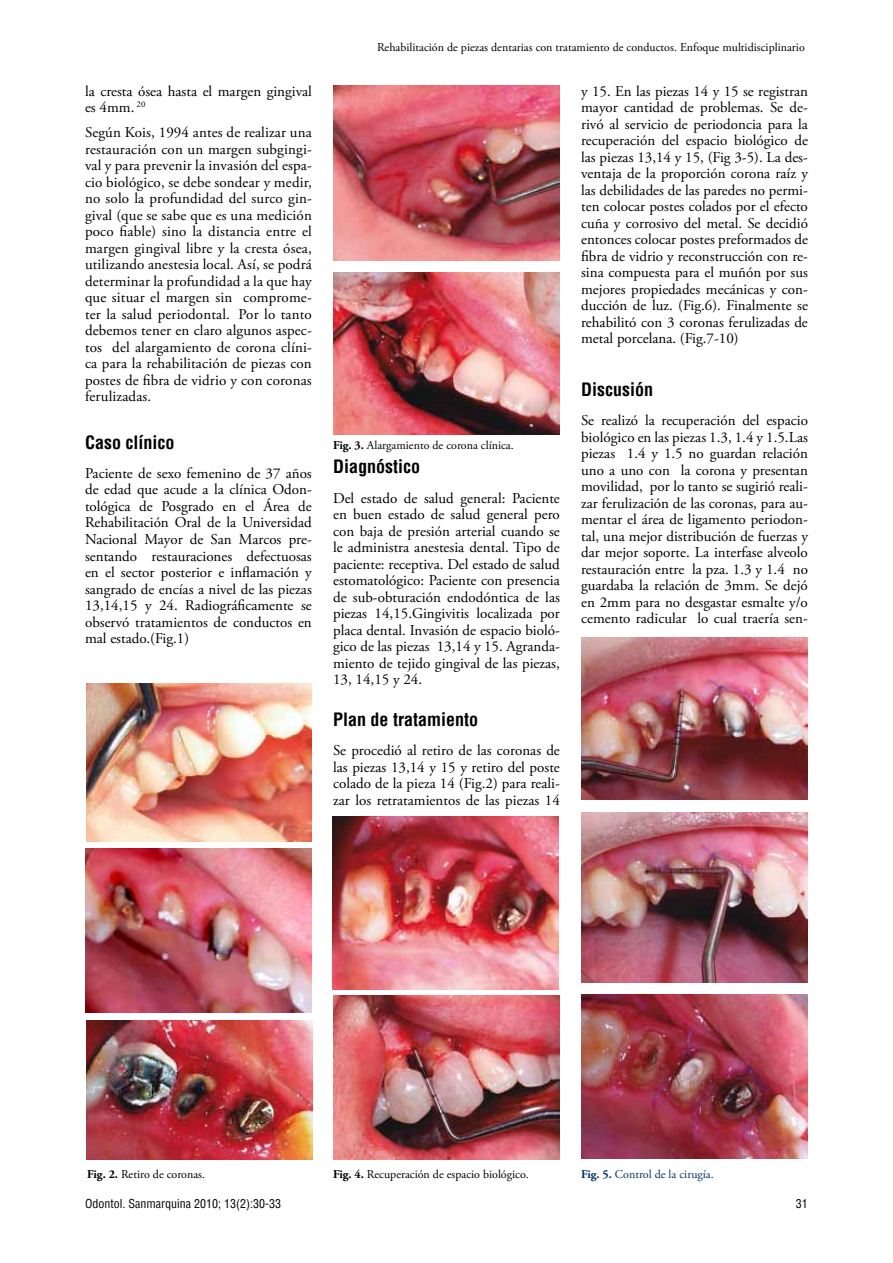
<style>
.page{position:relative;width:893px;height:1263px;background:#fff}
.page>*{position:absolute;margin:0;border:0;box-sizing:border-box;transform-origin:0 0}
.t1{font:700 condensed 18px "Helvetica";color:#000}
.t2{font:15px/16.5px "Adobe Garamond Pro";color:#000;text-align:justify}
.t3{font:12px "Adobe Garamond Pro";color:#000}
.t4{font:condensed 12px "Helvetica";color:#000}
.t5{font:12px "Adobe Garamond Pro";color:#036}
.s1{font-weight:700}
</style>
<div class="page">
<img style="left:86px;top:684px;width:226px;height:157px">
<img style="left:85px;top:849px;width:227px;height:163px">
<img style="left:86px;top:1021px;width:227px;height:139px">
<img style="left:333px;top:85px;width:227px;height:176px">
<img style="left:333px;top:272px;width:227px;height:162px">
<img style="left:332px;top:816px;width:227px;height:173px">
<img style="left:333px;top:996px;width:227px;height:164px">
<img style="left:581px;top:638px;width:227px;height:162px">
<img style="left:581px;top:994px;width:227px;height:164px">
<img style="left:581px;top:812px;width:227px;height:170px">
<p class="t3" style="left:377px;top:40px;width:429px">Rehabilitación de piezas dentarias con tratamiento de conductos. Enfoque multidisciplinario</p>
<p class="t2" style="left:85px;top:83px;width:228px">la cresta ósea hasta el margen gingival es 4mm. <sup>20</sup></p>
<p class="t2" style="left:85px;top:125px;width:228px">Según Kois, 1994 antes de realizar una restauración con un margen subgingi&shy;val y para prevenir la invasión del espa&shy;cio biológico, se debe sondear y medir, no solo la profundidad del surco gin&shy;gival (que se sabe que es una medición poco fiable) sino la distancia entre el margen gingival libre y la cresta ósea, utilizando anestesia local. Así, se podrá determinar la profundidad a la que hay que situar el margen sin comprome&shy;ter la salud periodontal. Por lo tanto debemos tener en claro algunos aspec&shy;tos del alargamiento de corona clíni&shy;ca para la rehabilitación de piezas con postes de fibra de vidrio y con coronas ferulizadas.</p>
<p class="t1" style="left:85px;top:430px;width:91px">Caso clínico</p>
<p class="t2" style="left:85px;top:465px;width:228px">Paciente de sexo femenino de 37 años de edad que acude a la clínica Odon&shy;tológica de Posgrado en el Área de Rehabilitación Oral de la Universidad Nacional Mayor de San Marcos pre&shy;sentando restauraciones defectuosas en el sector posterior e inflamación y sangrado de encías a nivel de las piezas 13,14,15 y 24. Radiográficamente se observó tratamientos de conductos en mal estado.(Fig.1)</p>
<p class="t1" style="left:333px;top:455px;width:88px">Diagnóstico</p>
<p class="t3" style="left:333px;top:438px;width:182px"><span class="s1">Fig. 3.</span> Alargamiento de corona clínica.</p>
<p class="t2" style="left:333px;top:490px;width:228px">Del estado de salud general: Paciente en buen estado de salud general pero con baja de presión arterial cuando se le administra anestesia dental. Tipo de paciente: receptiva. Del estado de salud estomatológico: Paciente con presencia de sub-obturación endodóntica de las piezas 14,15.Gingivitis localizada por placa dental. Invasión de espacio bioló&shy;gico de las piezas 13,14 y 15. Agranda&shy;miento de tejido gingival de las piezas, 13, 14,15 y 24.</p>
<p class="t1" style="left:333px;top:708px;width:147px">Plan de tratamiento</p>
<p class="t2" style="left:333px;top:743px;width:228px">Se procedió al retiro de las coronas de las piezas 13,14 y 15 y retiro del poste colado de la pieza 14 (Fig.2) para reali&shy;zar los retratamientos de las piezas 14</p>
<p class="t2" style="left:581px;top:83px;width:228px">y 15. En las piezas 14 y 15 se registran mayor cantidad de problemas. Se de&shy;rivó al servicio de periodoncia para la recuperación del espacio biológico de las piezas 13,14 y 15, (Fig 3-5). La des&shy;ventaja de la proporción corona raíz y las debilidades de las paredes no permi&shy;ten colocar postes colados por el efecto cuña y corrosivo del metal. Se decidió entonces colocar postes preformados de fibra de vidrio y reconstrucción con re&shy;sina compuesta para el muñón por sus mejores propiedades mecánicas y con&shy;ducción de luz. (Fig.6). Finalmente se rehabilitó con 3 coronas ferulizadas de metal porcelana. (Fig.7-10)</p>
<p class="t1" style="left:581px;top:377px;width:73px">Discusión</p>
<p class="t2" style="left:581px;top:413px;width:228px">Se realizó la recuperación del espacio biológico en las piezas 1.3, 1.4 y 1.5.Las piezas 1.4 y 1.5 no guardan relación uno a uno con la corona y presentan movilidad, por lo tanto se sugirió reali&shy;zar ferulización de las coronas, para au&shy;mentar el área de ligamento periodon&shy;tal, una mejor distribución de fuerzas y dar mejor soporte. La interfase alveolo restauración entre la pza. 1.3 y 1.4 no guardaba la relación de 3mm. Se dejó en 2mm para no desgastar esmalte y/o cemento radicular lo cual traería sen-</p>
<p class="t3" style="left:87px;top:1167px;width:119px"><span class="s1">Fig. 2.</span> Retiro de coronas.</p>
<p class="t3" style="left:333px;top:1167px;width:197px"><span class="s1">Fig. 4.</span> Recuperación de espacio biológico.</p>
<p class="t5" style="left:581px;top:1167px;width:134px"><span class="s1">Fig. 5.</span> Control de la cirugía.</p>
<p class="t4" style="left:85px;top:1196px;width:197px">Odontol. Sanmarquina 2010; 13(2):30-33</p>
<p class="t4" style="left:796px;top:1196px;width:13px">31</p>
</div>
